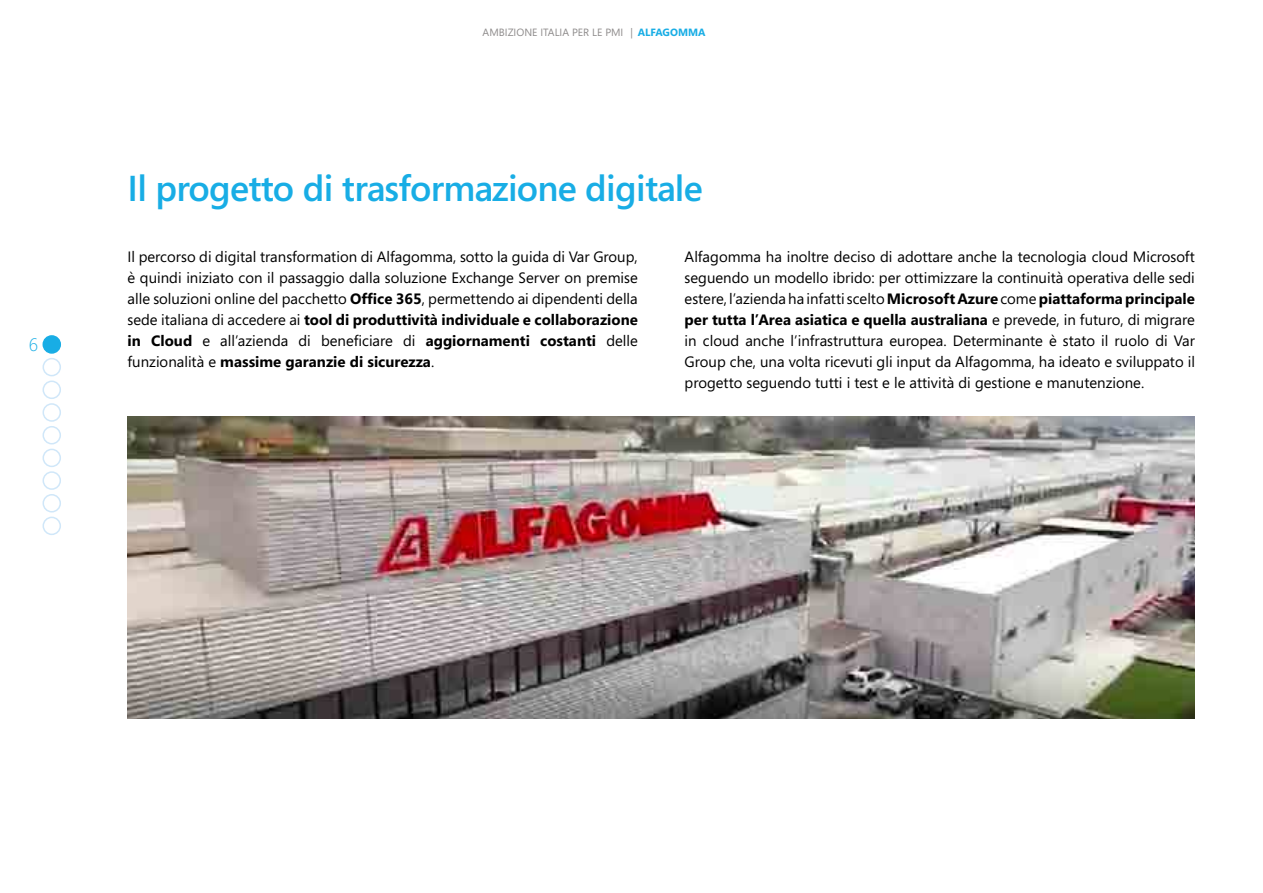
<style>
.page{position:relative;width:1263px;height:893px;background:#fff}
.page>*{position:absolute;margin:0;border:0;box-sizing:border-box;transform-origin:0 0}
.t1{font:600 36px "Segoe";letter-spacing:-.02em;color:#18ade5}
.t2{font:300 18px "Segoe";color:#18ade5}
.t3{font:15px/21px "Segoe";color:#000;text-align:justify}
.t4{font:10.5px "Segoe";color:#8e8b8b}
.s1{font-weight:700;color:#18ade5}
.s2{font-weight:700}
</style>
<div class="page">
<div style="left:43px;top:336px;width:17px;height:17px;background:#18ade5;border-radius:50%"></div>
<div style="left:43px;top:335px;width:18px;height:19px;border:2px solid #18ade5;border-radius:50%"></div>
<div style="left:43px;top:358px;width:18px;height:18px;border:2px solid #d0e7f9;border-radius:50%"></div>
<div style="left:43px;top:381px;width:18px;height:18px;border:2px solid #d0e7f9;border-radius:50%"></div>
<div style="left:43px;top:403px;width:18px;height:19px;border:2px solid #d0e7f9;border-radius:50%"></div>
<div style="left:43px;top:426px;width:18px;height:18px;border:2px solid #d0e7f9;border-radius:50%"></div>
<div style="left:43px;top:517px;width:18px;height:18px;border:2px solid #d0e7f9;border-radius:50%"></div>
<div style="left:43px;top:449px;width:18px;height:18px;border:2px solid #d0e7f9;border-radius:50%"></div>
<div style="left:43px;top:471px;width:18px;height:19px;border:2px solid #d0e7f9;border-radius:50%"></div>
<div style="left:43px;top:494px;width:18px;height:18px;border:2px solid #d0e7f9;border-radius:50%"></div>
<img style="left:128px;top:417px;width:1067px;height:302px">
<p class="t2" style="left:29px;top:332px;width:11px">6</p>
<p class="t4" style="left:483px;top:25px;width:224px">AMBIZIONE ITALIA PER LE PMI | <span class="s1">ALFAGOMMA</span></p>
<h1 class="t1" style="left:128px;top:164px;width:577px">Il progetto di trasformazione digitale</h1>
<p class="t3" style="left:128px;top:245px;width:512px">Il percorso di digital transformation di Alfagomma, sotto la guida di Var Group, è quindi iniziato con il passaggio dalla soluzione Exchange Server on premise alle soluzioni online del pacchetto <span class="s2">Office 365</span>, permettendo ai dipendenti della sede italiana di accedere ai <span class="s2">tool di produttività individuale e collaborazione in Cloud</span> e all’azienda di beneficiare di <span class="s2">aggiornamenti costanti</span> delle funzionalità e <span class="s2">massime garanzie di sicurezza</span>.</p>
<p class="t3" style="left:685px;top:245px;width:512px">Alfagomma ha inoltre deciso di adottare anche la tecnologia cloud Microsoft seguendo un modello ibrido: per ottimizzare la continuità operativa delle sedi estere, l’azienda ha infatti scelto <span class="s2">Microsoft Azure</span> come <span class="s2">piattaforma principale per tutta l’Area asiatica e quella australiana</span> e prevede, in futuro, di migrare in cloud anche l’infrastruttura europea. Determinante è stato il ruolo di Var Group che, una volta ricevuti gli input da Alfagomma, ha ideato e sviluppato il progetto seguendo tutti i test e le attività di gestione e manutenzione.</p>
</div>
